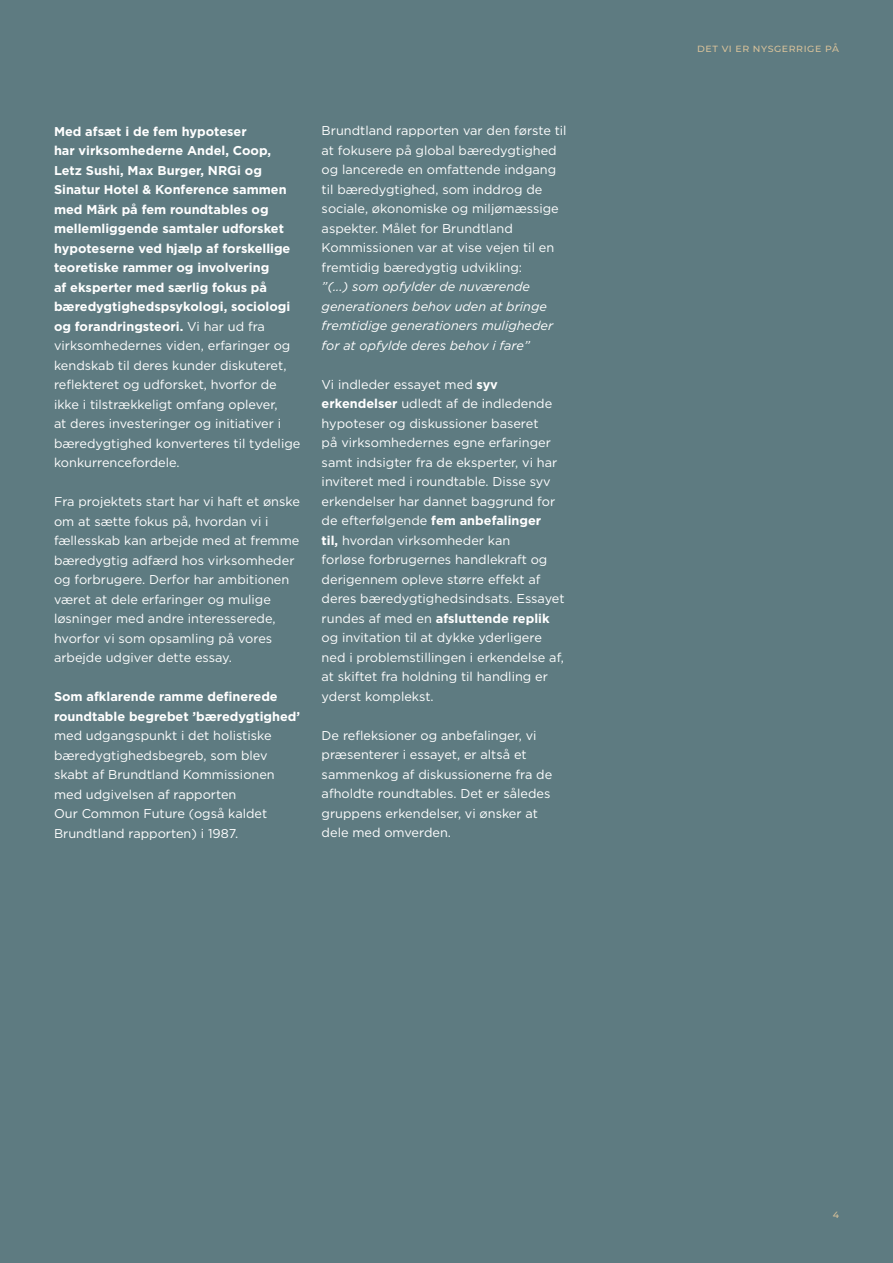
<style>
.page{position:relative;width:893px;height:1263px;background:#5e7b81}
.page>*{position:absolute;margin:0;border:0;box-sizing:border-box;transform-origin:0 0}
.t1{font:12.75px/19.5px "Gotham";color:#fff}
.t2{font:700 12.75px/19.5px "Gotham";color:#fff}
.t3{font:italic 12.75px/19.5px "Gotham";color:#fff}
.t4{font:500 9px "Montserrat";letter-spacing:.06em;color:#d7c19a;scale:1.05 1}
.s1{font-weight:400}
.s2{font-weight:700}
</style>
<div class="page">
<p class="t2" style="left:54px;top:121px;width:248px">Med afsæt i de fem hypoteser<br>har virksomhederne Andel, Coop, Letz Sushi, Max Burger, NRGi og Sinatur Hotel &amp; Konference sammen med Märk på fem roundtables og mellemliggende samtaler udforsket hypoteserne ved hjælp af forskellige teoretiske rammer og involvering<br>af eksperter med særlig fokus på bæredygtighedspsykologi, sociologi og forandringsteori. <span class="s1">Vi har ud fra virksomhedernes viden, erfaringer og kendskab til deres kunder diskuteret, reflekteret og udforsket, hvorfor de ikke i tilstrækkeligt omfang oplever,<br>at deres investeringer og initiativer i bæredygtighed konverteres til tydelige konkurrencefordele.</span></p>
<p class="t1" style="left:54px;top:492px;width:247px">Fra projektets start har vi haft et ønske om at sætte fokus på, hvordan vi i fællesskab kan arbejde med at fremme bæredygtig adfærd hos virksomheder og forbrugere. Derfor har ambitionen været at dele erfaringer og mulige løsninger med andre interesserede, hvorfor vi som opsamling på vores arbejde udgiver dette essay.</p>
<p class="t2" style="left:54px;top:687px;width:248px">Som afklarende ramme definerede roundtable begrebet ’bæredygtighed’</p>
<p class="t1" style="left:54px;top:725px;width:222px">med udgangspunkt i det holistiske bæredygtighedsbegreb, som blev skabt af Brundtland Kommissionen med udgivelsen af rapporten<br>Our Common Future (også kaldet<br>Brundtland rapporten) i 1987.</p>
<p class="t1" style="left:322px;top:121px;width:246px">Brundtland rapporten var den første til at fokusere på global bæredygtighed og lancerede en omfattende indgang til bæredygtighed, som inddrog de sociale, økonomiske og miljømæssige aspekter. Målet for Brundtland Kommissionen var at vise vejen til en fremtidig bæredygtig udvikling:</p>
<p class="t3" style="left:322px;top:277px;width:233px">”(...) som opfylder de nuværende generationers behov uden at bringe fremtidige generationers muligheder for at opfylde deres behov i fare”</p>
<p class="t1" style="left:322px;top:374px;width:244px">Vi indleder essayet med <span class="s2">syv erkendelser</span> udledt af de indledende hypoteser og diskussioner baseret<br>på virksomhedernes egne erfaringer samt indsigter fra de eksperter, vi har inviteret med i roundtable. Disse syv erkendelser har dannet baggrund for de efterfølgende <span class="s2">fem anbefalinger<br>til,</span> hvordan virksomheder kan<br>forløse forbrugernes handlekraft og derigennem opleve større effekt af deres bæredygtighedsindsats. Essayet rundes af med en <span class="s2">afsluttende replik </span>og invitation til at dykke yderligere ned i problemstillingen i erkendelse af, at skiftet fra holdning til handling er yderst komplekst.</p>
<p class="t1" style="left:322px;top:725px;width:232px">De refleksioner og anbefalinger, vi præsenterer i essayet, er altså et sammenkog af diskussionerne fra de afholdte roundtables. Det er således gruppens erkendelser, vi ønsker at dele med omverden.</p>
<p class="t4" style="left:697px;top:42px;width:136px">DET VI ER NYSGERRIGE PÅ</p>
<p class="t4" style="left:833px;top:1208px;width:8px">4</p>
</div>
